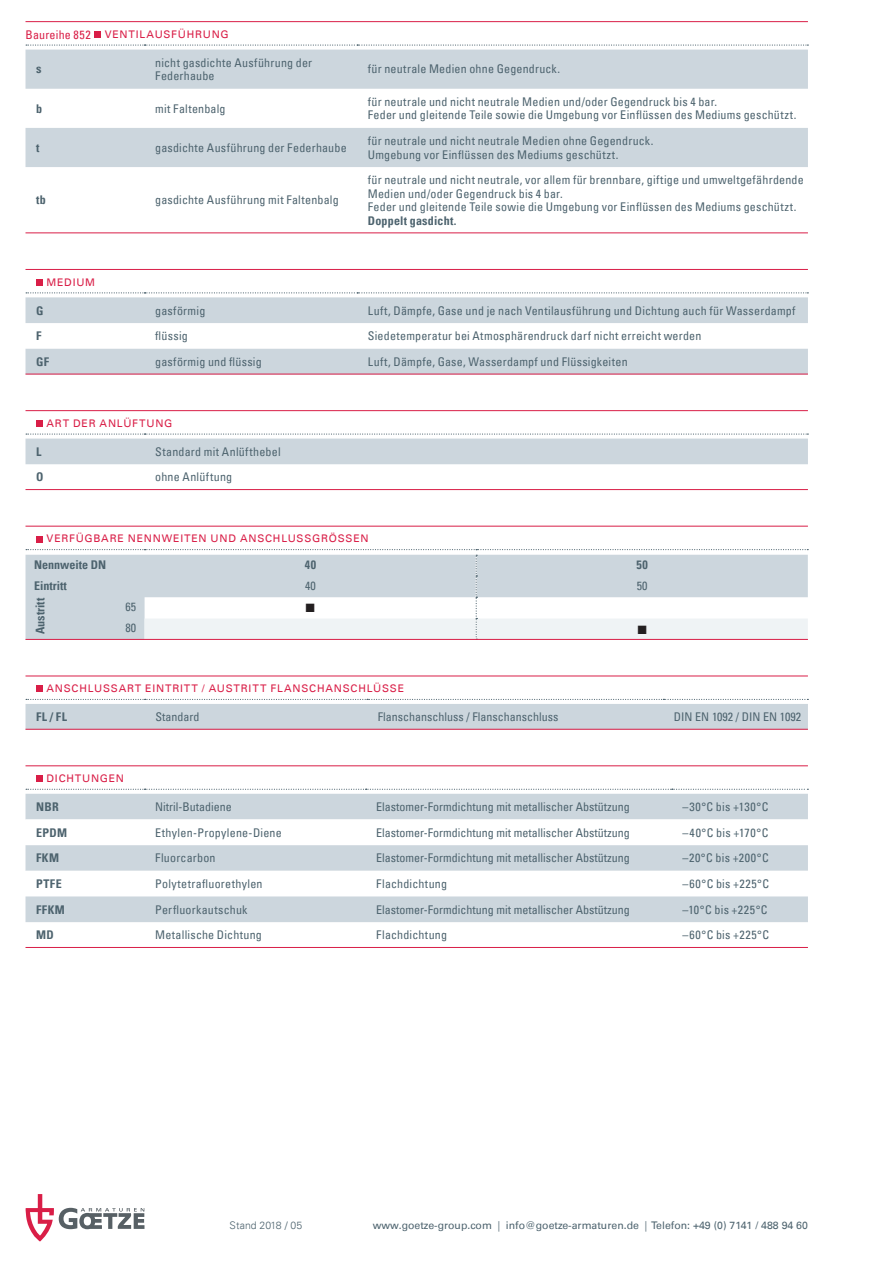
<style>
.page{position:relative;width:893px;height:1263px;background:#fff}
.page>*{position:absolute;margin:0;border:0;box-sizing:border-box;transform-origin:0 0}
.t1{font:18px "Arial";color:#231f20}
.t2{font:condensed 12px/13.5px "Univers";letter-spacing:.015em;color:#4d636e}
.t3{font:700 condensed 12px "Univers";letter-spacing:.015em;color:#4d636e}
.t4{font:condensed 12px "Univers";letter-spacing:.02em;color:#d91e47}
.t5{font:10.5px "Univers";letter-spacing:.075em;color:#d91e47}
.t6{font:10.5px "Univers";color:#4d636e}
.t7{font:300 10.5px "Univers";color:#4d636e}
.s1{font-weight:300}
</style>
<div class="page">
<svg style="left:26px;top:1194px;width:118px;height:47px"></svg>
<hr style="left:26px;top:526px;width:782px;height:1px;background:#d91e47">
<div style="left:36px;top:536px;width:7px;height:6px;background:#d91e47"></div>
<svg style="left:26px;top:549px;width:782px;height:90px"></svg>
<hr style="left:26px;top:639px;width:782px;height:1px;background:#d91e47">
<hr style="left:26px;top:765px;width:782px;height:1px;background:#d91e47">
<div style="left:36px;top:775px;width:7px;height:7px;background:#d91e47"></div>
<div style="left:26px;top:794px;width:782px;height:25px;background:#ccd6dd"></div>
<svg style="left:26px;top:819px;width:782px;height:52px"></svg>
<div style="left:26px;top:896px;width:782px;height:26px;background:#ccd6dd"></div>
<svg style="left:26px;top:789px;width:782px;height:1px"></svg>
<hr style="left:26px;top:947px;width:782px;height:1px;background:#d91e47">
<hr style="left:26px;top:676px;width:782px;height:1px;background:#d91e47">
<div style="left:36px;top:686px;width:7px;height:6px;background:#d91e47"></div>
<svg style="left:26px;top:699px;width:782px;height:30px"></svg>
<hr style="left:26px;top:729px;width:782px;height:1px;background:#d91e47">
<hr style="left:26px;top:410px;width:782px;height:1px;background:#d91e47">
<div style="left:36px;top:420px;width:7px;height:7px;background:#d91e47"></div>
<svg style="left:26px;top:433px;width:782px;height:31px"></svg>
<hr style="left:26px;top:489px;width:782px;height:1px;background:#d91e47">
<hr style="left:26px;top:269px;width:782px;height:1px;background:#d91e47">
<div style="left:36px;top:279px;width:7px;height:7px;background:#d91e47"></div>
<svg style="left:26px;top:297px;width:782px;height:77px;fill:#ccd6dd"></svg>
<svg style="left:26px;top:292px;width:782px;height:1px"></svg>
<hr style="left:26px;top:374px;width:782px;height:1px;background:#d91e47">
<hr style="left:26px;top:21px;width:782px;height:1px;background:#d91e47">
<div style="left:94px;top:31px;width:7px;height:7px;background:#d91e47"></div>
<svg style="left:26px;top:50px;width:782px;height:117px;fill:#ccd6dd"></svg>
<svg style="left:26px;top:45px;width:782px;height:1px"></svg>
<hr style="left:26px;top:232px;width:782px;height:1px;background:#d91e47">
<p class="t4" style="left:26px;top:27px;width:67px">Baureihe 852</p>
<p class="t5" style="left:105px;top:28px;width:126px">VENTILAUSFÜHRUNG</p>
<p class="t3" style="left:36px;top:62px;width:7px">s</p>
<p class="t2" style="left:155px;top:56px;width:158px">nicht gasdichte Ausführung der<br>Federhaube</p>
<p class="t2" style="left:368px;top:62px;width:194px">für neutrale Medien ohne Gegendruck.</p>
<p class="t3" style="left:36px;top:101px;width:7px">b</p>
<p class="t2" style="left:155px;top:101px;width:72px">mit Faltenbalg</p>
<p class="t2" style="left:368px;top:95px;width:430px">für neutrale und nicht neutrale Medien und/oder Gegendruck bis 4 bar.<br>Feder und gleitende Teile sowie die Umgebung vor Einflüssen des Mediums geschützt.</p>
<p class="t3" style="left:36px;top:140px;width:5px">t</p>
<p class="t2" style="left:155px;top:141px;width:193px">gasdichte Ausführung der Federhaube</p>
<p class="t2" style="left:368px;top:134px;width:287px">für neutrale und nicht neutrale Medien ohne Gegendruck.<br>Umgebung vor Einflüssen des Mediums geschützt.</p>
<p class="t3" style="left:36px;top:193px;width:11px">tb</p>
<p class="t2" style="left:155px;top:193px;width:185px">gasdichte Ausführung mit Faltenbalg</p>
<p class="t2" style="left:368px;top:173px;width:437px">für neutrale und nicht neutrale, vor allem für brennbare, giftige und umweltgefährdende<br>Medien und/oder Gegendruck bis 4 bar.<br>Feder und gleitende Teile sowie die Umgebung vor Einflüssen des Mediums geschützt.</p>
<p class="t3" style="left:368px;top:213px;width:90px">Doppelt gasdicht.</p>
<p class="t5" style="left:46px;top:276px;width:50px">MEDIUM</p>
<p class="t3" style="left:36px;top:303px;width:9px">G</p>
<p class="t2" style="left:155px;top:303px;width:52px">gasförmig</p>
<p class="t2" style="left:368px;top:303px;width:429px">Luft, Dämpfe, Gase und je nach Ventilausführung und Dichtung auch für Wasserdampf</p>
<p class="t3" style="left:36px;top:329px;width:7px">F</p>
<p class="t2" style="left:155px;top:329px;width:34px">flüssig</p>
<p class="t2" style="left:368px;top:329px;width:335px">Siedetemperatur bei Atmosphärendruck darf nicht erreicht werden</p>
<p class="t3" style="left:36px;top:354px;width:14px">GF</p>
<p class="t2" style="left:155px;top:355px;width:108px">gasförmig und flüssig</p>
<p class="t2" style="left:368px;top:355px;width:261px">Luft, Dämpfe, Gase, Wasserdampf und Flüssigkeiten</p>
<p class="t5" style="left:46px;top:417px;width:127px">ART DER ANLÜFTUNG</p>
<p class="t3" style="left:36px;top:444px;width:7px">L</p>
<p class="t2" style="left:155px;top:445px;width:127px">Standard mit Anlüfthebel</p>
<p class="t3" style="left:36px;top:470px;width:9px">O</p>
<p class="t2" style="left:155px;top:470px;width:79px">ohne Anlüftung</p>
<p class="t5" style="left:46px;top:532px;width:323px">VERFÜGBARE NENNWEITEN UND ANSCHLUSSGRÖSSEN</p>
<p class="t3" style="left:34px;top:557px;width:74px">Nennweite DN</p>
<p class="t3" style="left:305px;top:557px;width:13px">40</p>
<p class="t3" style="left:636px;top:557px;width:13px">50</p>
<p class="t3" style="left:34px;top:578px;width:34px">Eintritt</p>
<p class="t2" style="left:305px;top:579px;width:12px">40</p>
<p class="t2" style="left:637px;top:579px;width:12px">50</p>
<p class="t2" style="left:125px;top:600px;width:12px">65</p>
<h1 class="t1" style="left:305px;top:594px;width:12px">■</h1>
<p class="t3" style="left:33px;top:634px;width:37px;rotate:-90deg">Austritt</p>
<p class="t2" style="left:125px;top:621px;width:12px">80</p>
<h1 class="t1" style="left:637px;top:615px;width:12px">■</h1>
<p class="t5" style="left:46px;top:682px;width:359px">ANSCHLUSSART EINTRITT / AUSTRITT FLANSCHANSCHLÜSSE</p>
<p class="t3" style="left:36px;top:709px;width:32px">FL / FL</p>
<p class="t2" style="left:155px;top:710px;width:46px">Standard</p>
<p class="t2" style="left:378px;top:710px;width:182px">Flanschanschluss / Flanschanschluss</p>
<p class="t2" style="left:674px;top:710px;width:129px">DIN EN 1092 / DIN EN 1092</p>
<p class="t5" style="left:46px;top:772px;width:79px">DICHTUNGEN</p>
<p class="t3" style="left:36px;top:799px;width:24px">NBR</p>
<p class="t2" style="left:155px;top:800px;width:78px">Nitril-Butadiene</p>
<p class="t2" style="left:376px;top:800px;width:255px">Elastomer-Formdichtung mit metallischer Abstützung</p>
<p class="t2" style="left:682px;top:800px;width:87px">–30°C bis +130°C</p>
<p class="t3" style="left:36px;top:825px;width:32px">EPDM</p>
<p class="t2" style="left:155px;top:825px;width:128px">Ethylen-Propylene-Diene</p>
<p class="t2" style="left:376px;top:825px;width:255px">Elastomer-Formdichtung mit metallischer Abstützung</p>
<p class="t2" style="left:682px;top:825px;width:87px">–40°C bis +170°C</p>
<p class="t3" style="left:36px;top:851px;width:25px">FKM</p>
<p class="t2" style="left:155px;top:851px;width:62px">Fluorcarbon</p>
<p class="t2" style="left:376px;top:851px;width:255px">Elastomer-Formdichtung mit metallischer Abstützung</p>
<p class="t2" style="left:682px;top:851px;width:88px">–20°C bis +200°C</p>
<p class="t3" style="left:36px;top:876px;width:27px">PTFE</p>
<p class="t2" style="left:155px;top:877px;width:109px">Polytetrafluorethylen</p>
<p class="t2" style="left:376px;top:877px;width:72px">Flachdichtung</p>
<p class="t2" style="left:682px;top:877px;width:88px">–60°C bis +225°C</p>
<p class="t3" style="left:36px;top:902px;width:30px">FFKM</p>
<p class="t2" style="left:155px;top:902px;width:94px">Perfluorkautschuk</p>
<p class="t2" style="left:376px;top:902px;width:255px">Elastomer-Formdichtung mit metallischer Abstützung</p>
<p class="t2" style="left:682px;top:902px;width:87px">–10°C bis +225°C</p>
<p class="t3" style="left:36px;top:928px;width:19px">MD</p>
<p class="t2" style="left:155px;top:928px;width:108px">Metallische Dichtung</p>
<p class="t2" style="left:376px;top:928px;width:72px">Flachdichtung</p>
<p class="t2" style="left:682px;top:928px;width:88px">–60°C bis +225°C</p>
<p class="t7" style="left:230px;top:1219px;width:74px">Stand 2018 / 05</p>
<p class="t6" style="left:373px;top:1219px;width:437px">www.goetze-group.com <span class="s1">|</span> info@goetze-armaturen.de <span class="s1">|</span> Telefon: +49 (0) 7141 / 488 94 60</p>
</div>
